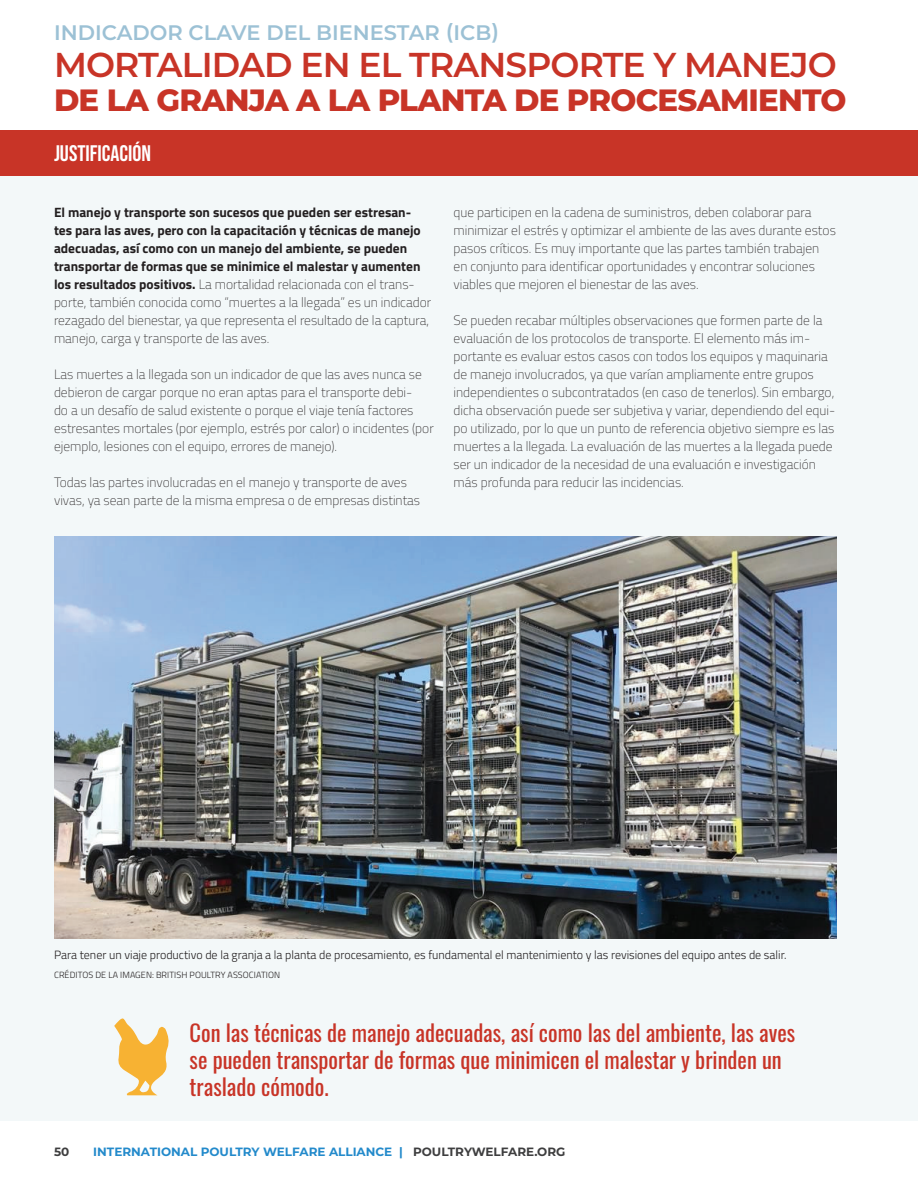
<style>
.page{position:relative;width:918px;height:1188px;background:#fff}
.page>*{position:absolute;margin:0;border:0;box-sizing:border-box;transform-origin:0 0}
.t1{font:600 34.5px "Montserrat";letter-spacing:-.025em;color:#c83427}
.t2{font:800 30.75px "Montserrat";letter-spacing:-.025em;color:#c83427}
.t3{font:22.5px/27px "Oswald";color:#c83427}
.t4{font:22.5px "Bebas Neue";color:#fff}
.t5{font:600 21px "Montserrat";color:#9cc1d5}
.t6{font:100 13.5px/18px "Titillium Web";color:#231f20}
.t7{font:700 13.5px/18px "Titillium Web";color:#231f20}
.t8{font:300 12px "Titillium Web";color:#231f20}
.t9{font:700 12px "Montserrat";color:#238acb}
.t10{font:700 12px "Montserrat";color:#3e3e3f}
.t11{font:300 9px "Titillium Web";letter-spacing:.01em;color:#231f20}
.s1{font-weight:100}
.s2{color:#3e3e3f}
</style>
<div class="page">
<div style="left:0;top:131px;width:918px;height:989px;background:#f3f8f9"></div>
<div style="left:0;top:131px;width:918px;height:45px;background:#c83427"></div>
<svg style="left:114px;top:1018px;width:55px;height:77px"></svg>
<img style="left:54px;top:537px;width:783px;height:402px">
<h3 class="t5" style="left:54px;top:17px;width:447px">INDICADOR CLAVE DEL BIENESTAR (ICB)</h3>
<h1 class="t1" style="left:54px;top:40px;width:784px">MORTALIDAD EN EL TRANSPORTE Y MANEJO</h1>
<h2 class="t2" style="left:54px;top:78px;width:794px">DE LA GRANJA A LA PLANTA DE PROCESAMIENTO</h2>
<h3 class="t4" style="left:54px;top:140px;width:99px">JUSTIFICACIÓN</h3>
<p class="t7" style="left:54px;top:203px;width:379px">El manejo y transporte son sucesos que pueden ser estresan&shy;tes para las aves, pero con la capacitación y técnicas de manejo adecuadas, así como con un manejo del ambiente, se pueden transportar de formas que se minimice el malestar y aumenten los resultados positivos. <span class="s1">La mortalidad relacionada con el trans&shy;porte, también conocida como “muertes a la llegada” es un indicador rezagado del bienestar, ya que representa el resultado de la captura, manejo, carga y transporte de las aves.</span></p>
<p class="t6" style="left:54px;top:365px;width:381px">Las muertes a la llegada son un indicador de que las aves nunca se debieron de cargar porque no eran aptas para el transporte debi-<br>do a un desafío de salud existente o porque el viaje tenía factores estresantes mortales (por ejemplo, estrés por calor) o incidentes (por ejemplo, lesiones con el equipo, errores de manejo).</p>
<p class="t6" style="left:54px;top:473px;width:368px">Todas las partes involucradas en el manejo y transporte de aves vivas, ya sean parte de la misma empresa o de empresas distintas</p>
<p class="t6" style="left:454px;top:203px;width:384px">que participen en la cadena de suministros, deben colaborar para minimizar el estrés y optimizar el ambiente de las aves durante estos pasos críticos. Es muy importante que las partes también trabajen en conjunto para identificar oportunidades y encontrar soluciones viables que mejoren el bienestar de las aves.</p>
<p class="t6" style="left:454px;top:311px;width:383px">Se pueden recabar múltiples observaciones que formen parte de la evaluación de los protocolos de transporte. El elemento más im&shy;portante es evaluar estos casos con todos los equipos y maquinaria de manejo involucrados, ya que varían ampliamente entre grupos independientes o subcontratados (en caso de tenerlos). Sin embargo, dicha observación puede ser subjetiva y variar, dependiendo del equi&shy;po utilizado, por lo que un punto de referencia objetivo siempre es las muertes a la llegada. La evaluación de las muertes a la llegada puede ser un indicador de la necesidad de una evaluación e investigación más profunda para reducir las incidencias.</p>
<p class="t8" style="left:54px;top:946px;width:734px">Para tener un viaje productivo de la granja a la planta de procesamiento, es fundamental el mantenimiento y las revisiones del equipo antes de salir.</p>
<p class="t11" style="left:54px;top:968px;width:228px">CRÉDITOS DE LA IMAGEN: BRITISH POULTRY ASSOCIATION</p>
<h3 class="t3" style="left:190px;top:1017px;width:607px">Con las técnicas de manejo adecuadas, así como las del ambiente, las aves se pueden transportar de formas que minimicen el malestar y brinden un traslado cómodo.</h3>
<p class="t10" style="left:54px;top:1144px;width:17px">50</p>
<p class="t9" style="left:93px;top:1144px;width:474px">INTERNATIONAL POULTRY WELFARE ALLIANCE | <span class="s2">POULTRYWELFARE.ORG</span></p>
</div>
